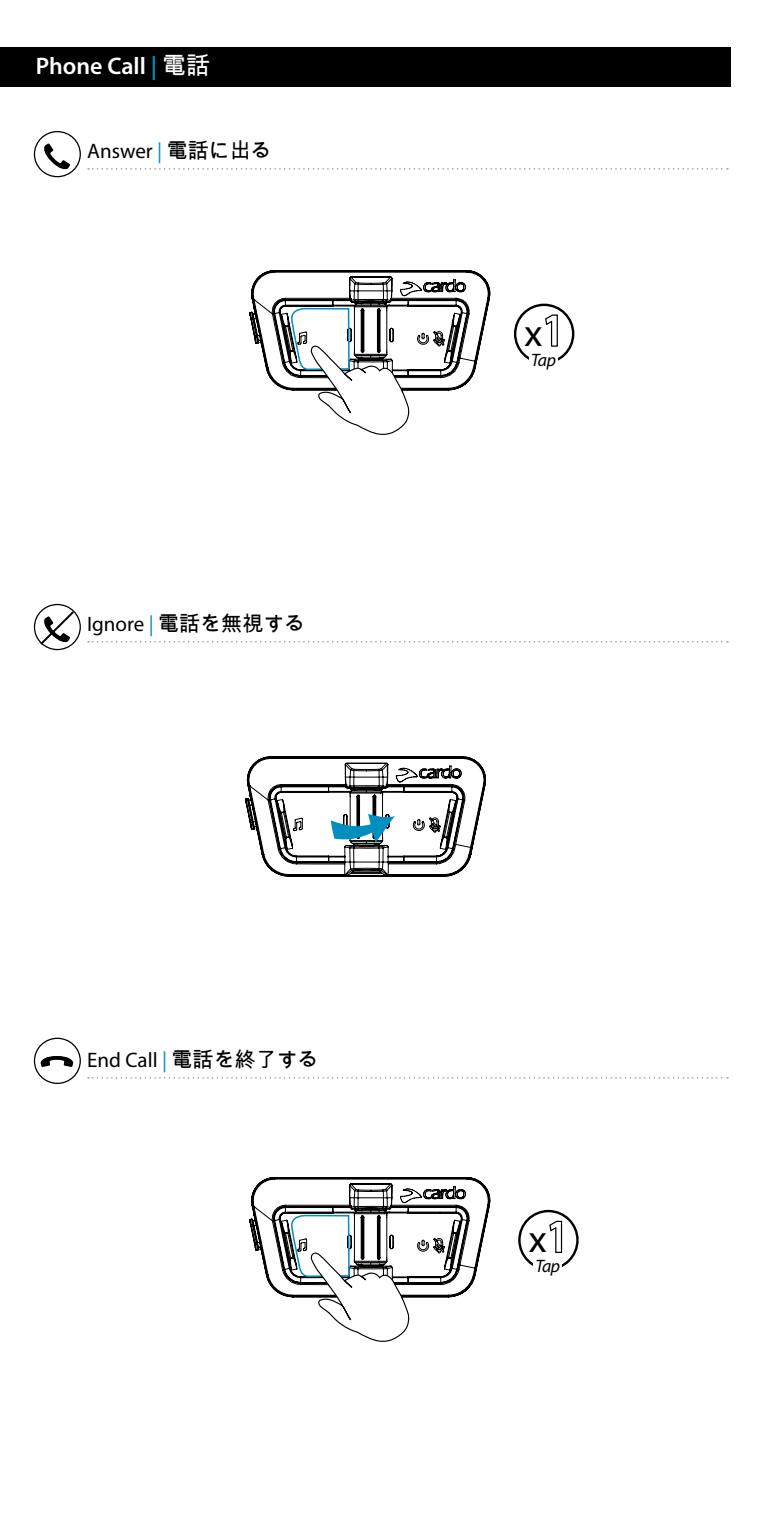
<style>
.page{position:relative;width:766px;height:1531px;background:#fff}
.page>*{position:absolute;margin:0;border:0;box-sizing:border-box;transform-origin:0 0}
.t1{font:38.7px "Myriad Pro";color:#000}
.t2{font:600 24px "Myriad Pro";color:#fff}
.t3{font:21px "Myriad Pro";color:#000}
.t4{font:21px "Arial Unicode MS";color:#000}
.t5{font:italic 18px "Myriad Pro";letter-spacing:-.06em;color:#000}
.s1{color:#0091c0}
.s2{font-family:"Arial Unicode MS";font-weight:400}
.s3{font-family:"Arial Unicode MS"}
.s4{font-family:"Myriad Pro"}
.s5{font-family:"Myriad Pro";color:#0091c0}
.s6{font-weight:700;font-size:47.7px}
</style>
<div class="page">
<div style="left:0;top:47px;width:730px;height:39px;background:#000"></div>
<svg style="left:88px;top:168px;width:639px;height:2px"></svg>
<svg style="left:44px;top:143px;width:26px;height:27px"></svg>
<div style="left:34px;top:131px;width:47px;height:46px;border:1px solid #000;border-radius:50%"></div>
<svg style="left:38px;top:609px;width:38px;height:38px"></svg>
<div style="left:34px;top:604px;width:47px;height:46px;border:1px solid #000;border-radius:50%"></div>
<svg style="left:88px;top:1077px;width:639px;height:1px"></svg>
<svg style="left:41px;top:1056px;width:32px;height:11px"></svg>
<div style="left:34px;top:1037px;width:47px;height:47px;border:1px solid #000;border-radius:50%"></div>
<div style="left:518px;top:1210px;width:60px;height:60px;border:2px solid #000;border-radius:50%"></div>
<div style="left:533px;top:1258px;width:29px;height:16px;background:#fff"></div>
<svg style="left:249px;top:1177px;width:241px;height:165px"></svg>
<svg style="left:88px;top:270px;width:639px;height:607px"></svg>
<p class="t2" style="left:36px;top:50px;width:176px">Phone Call <span class="s1">|</span> <span class="s2">電話</span></p>
<p class="t3" style="left:87px;top:138px;width:186px">Answer <span class="s1">|</span> <span class="s3">電話に出る</span></p>
<p class="t4" style="left:87px;top:609px;width:219px"><span class="s4">Ignore</span> <span class="s5">|</span> 電話を無視する</p>
<p class="t3" style="left:87px;top:1047px;width:233px">End Call <span class="s1">|</span> <span class="s3">電話を終了する</span></p>
<h1 class="t1" style="left:524px;top:309px;width:41px">x<span class="s6">1</span></h1>
<p class="t5" style="left:531px;top:349px;width:26px">Tap</p>
<h1 class="t1" style="left:528px;top:1215px;width:41px">x<span class="s6">1</span></h1>
<p class="t5" style="left:535px;top:1255px;width:26px">Tap</p>
</div>
